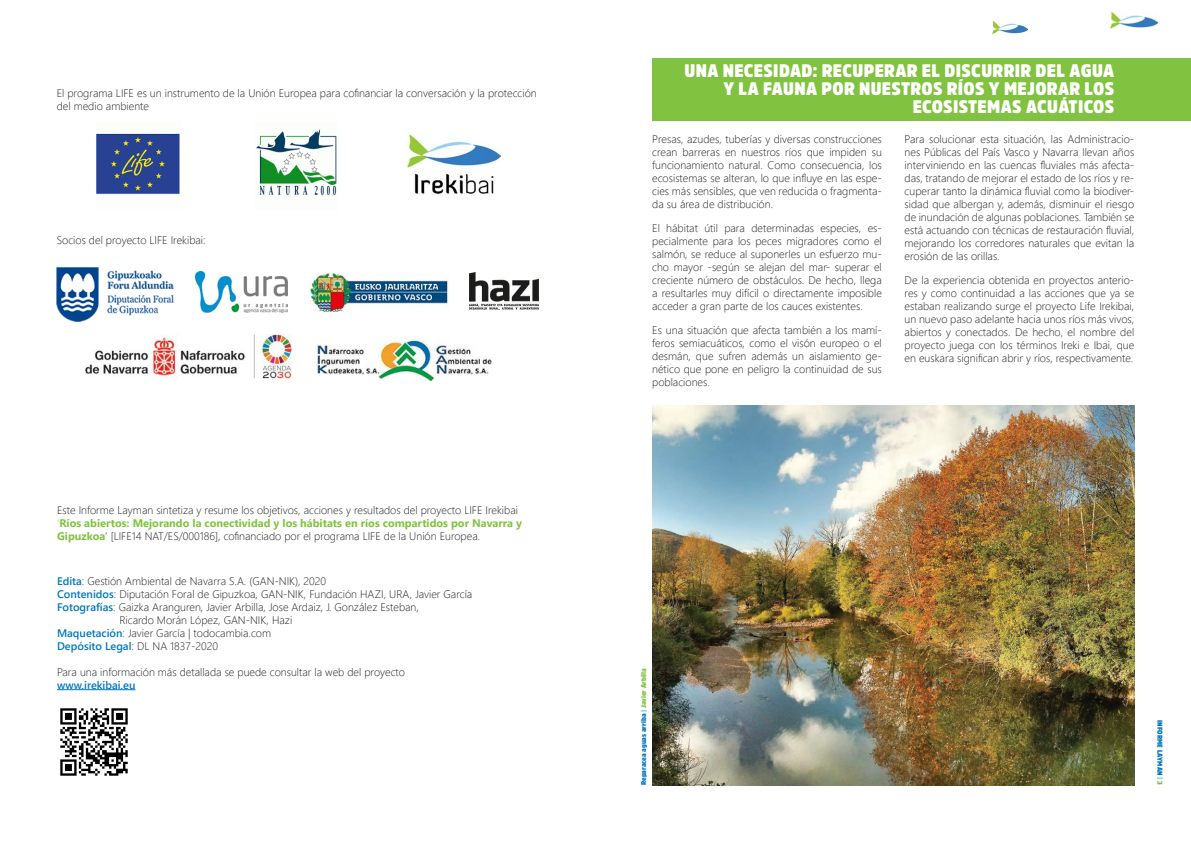
<style>
.page{position:relative;width:1191px;height:842px;background:#fff}
.page>*{position:absolute;margin:0;border:0;box-sizing:border-box;transform-origin:0 0}
.t1{font:900 18px/18px "Amsi Pro Narw";letter-spacing:.02em;color:#fff;text-align:right}
.t2{font:300 11px/13px "Segoe UI";color:#231f20;text-align:justify}
.t3{font:600 11px "Segoe UI";color:#0076be}
.t4{font:900 7px "Amsi Pro Narw";color:#0076be}
.t5{font:900 7px "Amsi Pro Narw";letter-spacing:.02em;color:#0076be}
.s1{color:#81c340}
.s2{font-weight:700;color:#81c340}
.s3{font-weight:600;color:#0076be}
.s4{color:#63cdf3}
</style>
<div class="page">
<img style="left:1110px;top:11px;width:47px;height:18px">
<img style="left:992px;top:20px;width:35px;height:14px">
<div style="left:652px;top:58px;width:539px;height:62px;background:#81c340"></div>
<hr style="left:57px;top:689px;width:79px;height:1px;background:#0076be">
<img style="left:60px;top:708px;width:68px;height:68px">
<img style="left:652px;top:405px;width:482px;height:380px">
<img style="left:56px;top:267px;width:117px;height:54px">
<img style="left:469px;top:273px;width:70px;height:37px">
<img style="left:196px;top:271px;width:91px;height:41px">
<img style="left:317px;top:338px;width:174px;height:42px">
<img style="left:85px;top:335px;width:206px;height:44px">
<img style="left:310px;top:273px;width:139px;height:39px">
<img style="left:408px;top:134px;width:92px;height:60px">
<img style="left:96px;top:133px;width:84px;height:62px">
<img style="left:256px;top:129px;width:81px;height:67px">
<p class="t2" style="left:57px;top:86px;width:481px">El programa LIFE es un instrumento de la Unión Europea para cofinanciar la conversación y la protección del medio ambiente</p>
<p class="t2" style="left:57px;top:233px;width:150px">Socios del proyecto LIFE Irekibai:</p>
<p class="t2" style="left:57px;top:503px;width:466px;text-align:left">Este Informe Layman sintetiza y resume los objetivos, acciones y resultados del proyecto LIFE Irekibai <span class="s1">‘</span><span class="s2">Ríos abiertos: Mejorando la conectividad y los hábitats en ríos compartidos por Navarra y<br>Gipuzkoa</span>’ [LIFE14 NAT/ES/000186], cofinanciado por el programa LIFE de la Unión Europea.</p>
<p class="t2" style="left:57px;top:573px;width:271px"><span class="s3">Edita</span>: Gestión Ambiental de Navarra S.A. (GAN-NIK), 2020</p>
<p class="t2" style="left:57px;top:586px;width:417px"><span class="s3">Contenidos</span>: Diputación Foral de Gipuzkoa, GAN-NIK, Fundación HAZI, URA, Javier García</p>
<p class="t2" style="left:57px;top:599px;width:363px"><span class="s3">Fotografías</span>: Gaizka Aranguren, Javier Arbilla, Jose Ardaiz, J. González Esteban,</p>
<p class="t2" style="left:119px;top:612px;width:174px">Ricardo Morán López, GAN-NIK, Hazi</p>
<p class="t2" style="left:57px;top:625px;width:216px"><span class="s3">Maquetación</span>: Javier García | todocambia.com</p>
<p class="t2" style="left:57px;top:638px;width:162px"><span class="s3">Depósito Legal</span>: DL NA 1837-2020</p>
<p class="t2" style="left:57px;top:664px;width:349px">Para una información más detallada se puede consultar la web del proyecto</p>
<p class="t3" style="left:57px;top:674px;width:80px">www.irekibai.eu</p>
<h1 class="t1" style="left:684px;top:62px;width:431px">UNA NECESIDAD: RECUPERAR EL DISCURRIR DEL AGUA<br>Y LA FAUNA POR NUESTROS RÍOS Y MEJORAR LOS<br>ECOSISTEMAS ACUÁTICOS</h1>
<p class="t2" style="left:904px;top:131px;width:231px">Para solucionar esta situación, las Administracio&shy;nes Públicas del País Vasco y Navarra llevan años interviniendo en las cuencas fluviales más afecta&shy;das, tratando de mejorar el estado de los ríos y re&shy;cuperar tanto la dinámica fluvial como la biodiver&shy;sidad que albergan y, además, disminuir el riesgo de inundación de algunas poblaciones. También se está actuando con técnicas de restauración fluvial, mejorando los corredores naturales que evitan la erosión de las orillas.</p>
<p class="t2" style="left:904px;top:273px;width:231px">De la experiencia obtenida en proyectos anterio&shy;res y como continuidad a las acciones que ya se estaban realizando surge el proyecto Life Irekibai, un nuevo paso adelante hacia unos ríos más vivos, abiertos y conectados. De hecho, el nombre del proyecto juega con los términos Ireki e Ibai, que en euskara significan abrir y ríos, respectivamente.</p>
<p class="t2" style="left:652px;top:131px;width:231px">Presas, azudes, tuberías y diversas construcciones crean barreras en nuestros ríos que impiden su funcionamiento natural. Como consecuencia, los ecosistemas se alteran, lo que influye en las espe&shy;cies más sensibles, que ven reducida o fragmenta&shy;da su área de distribución.</p>
<p class="t2" style="left:652px;top:221px;width:231px">El hábitat útil para determinadas especies, es&shy;pecialmente para los peces migradores como el salmón, se reduce al suponerles un esfuerzo mu&shy;cho mayor -según se alejan del mar- superar el creciente número de obstáculos. De hecho, llega a resultarles muy difícil o directamente imposible acceder a gran parte de los cauces existentes.</p>
<p class="t2" style="left:652px;top:323px;width:231px">Es una situación que afecta también a los mamí&shy;feros semiacuáticos, como el visón europeo o el desmán, que sufren además un aislamiento ge&shy;nético que pone en peligro la continuidad de sus poblaciones.</p>
<p class="t4" style="left:639px;top:785px;width:119px;rotate:-90deg">Reparacea aguas arriba <span class="s4">|</span> <span class="s1">Javier Arbilla</span></p>
<p class="t5" style="left:1164px;top:720px;width:66px;rotate:90deg">INFORME LAYMAN <span class="s4">|</span> <span class="s1">3</span></p>
</div>
